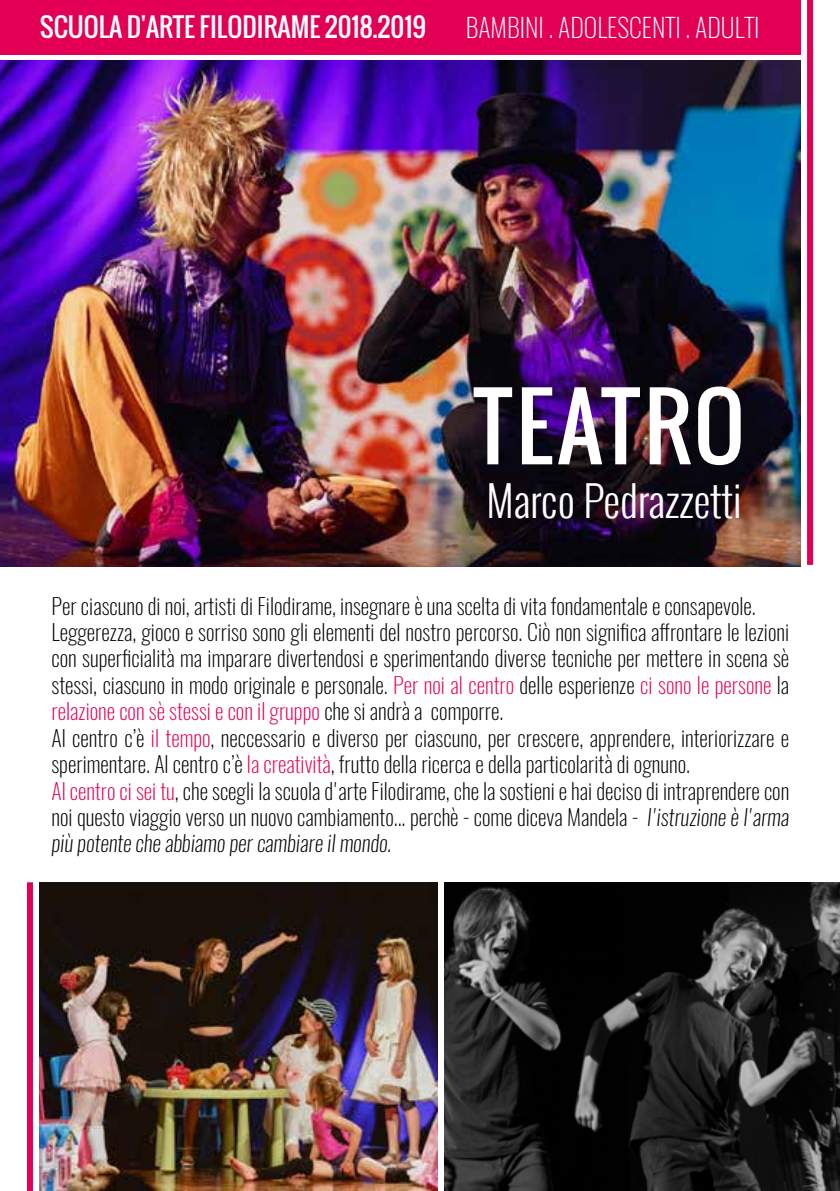
<style>
.page{position:relative;width:840px;height:1191px;background:#fff}
.page>*{position:absolute;margin:0;border:0;box-sizing:border-box;transform-origin:0 0}
.t1{font:88px "Oswald";letter-spacing:.05em;color:#fff}
.t2{font:300 42px "Oswald";color:#fff}
.t3{font:26px "Oswald";color:#fff}
.t4{font:200 26px "Oswald";color:#fff}
.t5{font:200 22px/26.4px "Oswald";color:#000}
.s1{color:#e30054}
.s2{font-style:italic}
</style>
<div class="page">
<img style="left:0;top:60px;width:799px;height:506px">
<img style="left:40px;top:882px;width:397px;height:308px">
<img style="left:444px;top:882px;width:395px;height:309px">
<div style="left:0;top:0;width:799px;height:54px;background:#e30054"></div>
<svg style="left:807px;top:0;width:5px;height:565px;background:#e30356"></svg>
<div style="left:27px;top:882px;width:6px;height:309px;background:#e30054"></div>
<p class="t3" style="left:40px;top:8px;width:388px">SCUOLA D'ARTE FILODIRAME 2018.2019</p>
<p class="t4" style="left:465px;top:10px;width:295px">BAMBINI . ADOLESCENTI . ADULTI</p>
<h1 class="t1" style="left:473px;top:360px;width:272px">TEATRO</h1>
<h2 class="t2" style="left:486px;top:470px;width:256px">Marco Pedrazzetti</h2>
<p class="t5" style="left:51px;top:592px;width:739px">Per ciascuno di noi, artisti di Filodirame, insegnare è una scelta di vita fondamentale e consapevole.<br>Leggerezza, gioco e sorriso sono gli elementi del nostro percorso. Ciò non significa affrontare le lezioni con superficialità ma imparare divertendosi e sperimentando diverse tecniche per mettere in scena sè stessi, ciascuno in modo originale e personale. <span class="s1">Per noi al centro</span> delle esperienze <span class="s1">ci sono le persone</span> la <span class="s1">relazione con sè stessi e con il gruppo</span> che si andrà a comporre.<br>Al centro c’è <span class="s1">il tempo</span>, neccessario e diverso per ciascuno, per crescere, apprendere, interiorizzare e sperimentare. Al centro c’è <span class="s1">la creatività</span>, frutto della ricerca e della particolarità di ognuno.<br><span class="s1">Al centro ci sei tu</span>, che scegli la scuola d'arte Filodirame, che la sostieni e hai deciso di intraprendere con noi questo viaggio verso un nuovo cambiamento... perchè - come diceva Mandela - <span class="s2">l'istruzione è l'arma più potente che abbiamo per cambiare il mondo.</span></p>
</div>
